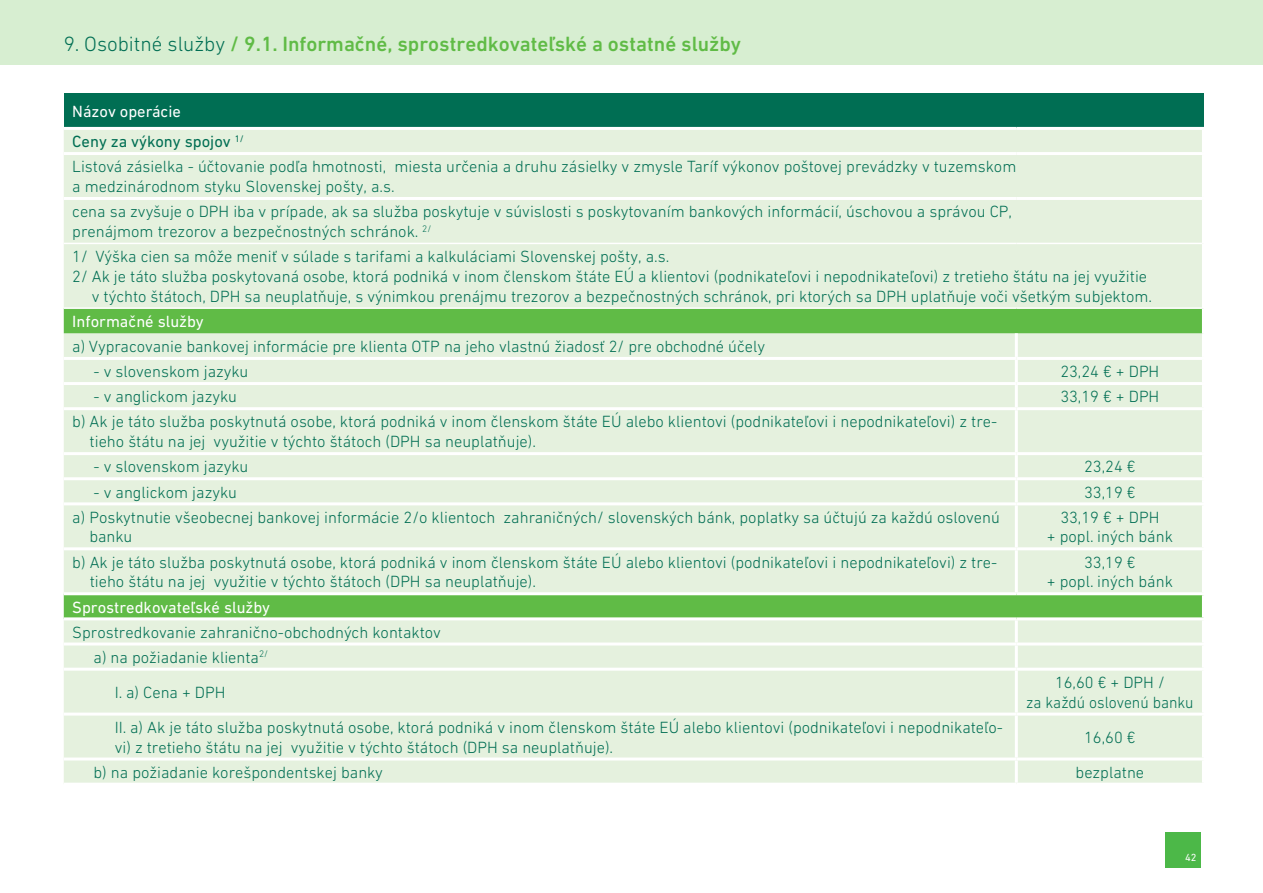
<style>
.page{position:relative;width:1263px;height:893px;background:#fff}
.page>*{position:absolute;margin:0;border:0;box-sizing:border-box;transform-origin:0 0}
.t1{font:500 21px "DIN Next W1 G";color:#60bb46}
.t2{font:300 16.5px/19.8px "DIN Next W1 G";color:#006e53}
.t3{font:16.5px "DIN Next W1 G";color:#fff}
.t4{font:16.5px/30px "DIN Next W1 G";color:#006e53}
.t5{font:10.5px "DIN Next W1 G";color:#fff}
.s1{font-weight:300;color:#006e53}
.s2{color:#fff}
</style>
<div class="page">
<div style="left:1165px;top:832px;width:36px;height:36px;background:#4cb848"></div>
<div style="left:0;top:0;width:1263px;height:64px;background:#d7eed1"></div>
<div style="left:64px;top:94px;width:1139px;height:34px;background:#006e53"></div>
<div style="left:64px;top:130px;width:1138px;height:653px;background:#e5f1de"></div>
<svg style="left:64px;top:309px;width:1138px;height:308px;background:#cfe8c5"></svg>
<hr style="left:64px;top:127px;width:952px;height:3px;background:#fff">
<hr style="left:1016px;top:127px;width:189px;height:3px;background:#fff">
<hr style="left:64px;top:152px;width:952px;height:3px;background:#fff">
<hr style="left:1016px;top:152px;width:189px;height:3px;background:#fff">
<hr style="left:64px;top:197px;width:952px;height:3px;background:#fff">
<hr style="left:1016px;top:197px;width:189px;height:3px;background:#fff">
<hr style="left:64px;top:243px;width:952px;height:1px;background:#fff">
<hr style="left:1016px;top:243px;width:186px;height:1px;background:#fff">
<hr style="left:64px;top:307px;width:952px;height:2px;background:#fff">
<hr style="left:1016px;top:307px;width:186px;height:2px;background:#fff">
<hr style="left:1015px;top:333px;width:3px;height:24px;background:#fff">
<hr style="left:64px;top:357px;width:952px;height:3px;background:#fff">
<hr style="left:1015px;top:360px;width:3px;height:22px;background:#fff">
<hr style="left:1016px;top:357px;width:189px;height:3px;background:#fff">
<hr style="left:64px;top:382px;width:952px;height:3px;background:#fff">
<hr style="left:1015px;top:385px;width:3px;height:22px;background:#fff">
<hr style="left:1016px;top:382px;width:189px;height:3px;background:#fff">
<hr style="left:64px;top:407px;width:952px;height:3px;background:#fff">
<hr style="left:1015px;top:410px;width:3px;height:42px;background:#fff">
<hr style="left:1016px;top:407px;width:189px;height:3px;background:#fff">
<hr style="left:64px;top:452px;width:952px;height:3px;background:#fff">
<hr style="left:1015px;top:455px;width:3px;height:22px;background:#fff">
<hr style="left:1016px;top:452px;width:189px;height:3px;background:#fff">
<hr style="left:64px;top:477px;width:952px;height:3px;background:#fff">
<hr style="left:1015px;top:480px;width:3px;height:22px;background:#fff">
<hr style="left:1016px;top:477px;width:189px;height:3px;background:#fff">
<hr style="left:64px;top:502px;width:952px;height:3px;background:#fff">
<hr style="left:1015px;top:505px;width:3px;height:42px;background:#fff">
<hr style="left:1016px;top:502px;width:189px;height:3px;background:#fff">
<hr style="left:64px;top:547px;width:952px;height:3px;background:#fff">
<hr style="left:1015px;top:550px;width:3px;height:42px;background:#fff">
<hr style="left:1016px;top:547px;width:189px;height:3px;background:#fff">
<hr style="left:64px;top:592px;width:952px;height:3px;background:#fff">
<hr style="left:1016px;top:592px;width:189px;height:3px;background:#fff">
<hr style="left:64px;top:617px;width:952px;height:3px;background:#fff">
<hr style="left:1015px;top:620px;width:3px;height:22px;background:#fff">
<hr style="left:1016px;top:617px;width:189px;height:3px;background:#fff">
<hr style="left:64px;top:642px;width:952px;height:3px;background:#fff">
<hr style="left:1015px;top:645px;width:3px;height:23px;background:#fff">
<hr style="left:1016px;top:642px;width:189px;height:3px;background:#fff">
<hr style="left:64px;top:668px;width:952px;height:3px;background:#fff">
<hr style="left:1015px;top:671px;width:3px;height:42px;background:#fff">
<hr style="left:1016px;top:668px;width:189px;height:3px;background:#fff">
<hr style="left:64px;top:713px;width:952px;height:3px;background:#fff">
<hr style="left:1015px;top:716px;width:3px;height:41px;background:#fff">
<hr style="left:1016px;top:713px;width:189px;height:3px;background:#fff">
<hr style="left:64px;top:757px;width:952px;height:3px;background:#fff">
<hr style="left:1015px;top:760px;width:3px;height:23px;background:#fff">
<hr style="left:1016px;top:757px;width:189px;height:3px;background:#fff">
<p class="t1" style="left:64px;top:32px;width:679px"><span class="s1">9. Osobitné služby</span> / 9.1. Informačné, sprostredkovateľské a ostatné služby</p>
<p class="t4" style="left:72px;top:96px;width:173px"><span class="s2">Názov operácie<br></span>Ceny za výkony spojov <sup>1/</sup></p>
<p class="t2" style="left:72px;top:157px;width:945px">Listová zásielka - účtovanie podľa hmotnosti, miesta určenia a druhu zásielky v zmysle Taríf výkonov poštovej prevádzky v tuzemskom a medzinárodnom styku Slovenskej pošty, a.s.</p>
<p class="t2" style="left:72px;top:202px;width:941px">cena sa zvyšuje o DPH iba v prípade, ak sa služba poskytuje v súvislosti s poskytovaním bankových informácií, úschovou a správou CP, prenájmom trezorov a bezpečnostných schránok. <sup>2/</sup></p>
<p class="t2" style="left:72px;top:246px;width:598px">1/ Výška cien sa môže meniť v súlade s tarifami a kalkuláciami Slovenskej pošty, a.s.</p>
<p class="t2" style="left:72px;top:266px;width:1076px">2/ Ak je táto služba poskytovaná osobe, ktorá podniká v inom členskom štáte EÚ a klientovi (podnikateľovi i nepodnikateľovi) z tretieho štátu na jej využitie</p>
<p class="t2" style="left:92px;top:286px;width:1062px">v týchto štátoch, DPH sa neuplatňuje, s výnimkou prenájmu trezorov a bezpečnostných schránok, pri ktorých sa DPH uplatňuje voči všetkým subjektom.</p>
<p class="t3" style="left:72px;top:312px;width:133px">Informačné služby</p>
<p class="t2" style="left:72px;top:336px;width:694px">a) Vypracovanie bankovej informácie pre klienta OTP na jeho vlastnú žiadosť 2/ pre obchodné účely</p>
<p class="t2" style="left:94px;top:361px;width:156px">- v slovenskom jazyku</p>
<p class="t2" style="left:1060px;top:361px;width:100px">23,24 € + DPH</p>
<p class="t2" style="left:94px;top:387px;width:145px">- v anglickom jazyku</p>
<p class="t2" style="left:1060px;top:387px;width:100px">33,19 € + DPH</p>
<p class="t2" style="left:90px;top:412px;width:909px;text-indent:-17px">b) Ak je táto služba poskytnutá osobe, ktorá podniká v inom členskom štáte EÚ alebo klientovi (podnikateľovi i nepodnikateľovi) z tre&shy;tieho štátu na jej využitie v týchto štátoch (DPH sa neuplatňuje).</p>
<p class="t2" style="left:94px;top:457px;width:156px">- v slovenskom jazyku</p>
<p class="t2" style="left:1084px;top:457px;width:53px">23,24 €</p>
<p class="t2" style="left:94px;top:482px;width:145px">- v anglickom jazyku</p>
<p class="t2" style="left:1084px;top:482px;width:53px">33,19 €</p>
<p class="t2" style="left:89px;top:507px;width:912px;text-indent:-17px">a) Poskytnutie všeobecnej bankovej informácie 2/o klientoch zahraničných/ slovenských bánk, poplatky sa účtujú za každú oslovenú banku</p>
<p class="t2" style="left:1047px;top:507px;width:127px;text-align:center">33,19 € + DPH<br>+ popl. iných bánk</p>
<p class="t2" style="left:90px;top:552px;width:909px;text-indent:-17px">b) Ak je táto služba poskytnutá osobe, ktorá podniká v inom členskom štáte EÚ alebo klientovi (podnikateľovi i nepodnikateľovi) z tre&shy;tieho štátu na jej využitie v týchto štátoch (DPH sa neuplatňuje).</p>
<p class="t2" style="left:1047px;top:552px;width:127px;text-align:center">33,19 €<br>+ popl. iných bánk</p>
<p class="t3" style="left:72px;top:597px;width:199px">Sprostredkovateľské služby</p>
<p class="t2" style="left:94px;top:619px;width:349px;line-height:25.2px;text-indent:-21px">Sprostredkovanie zahranično-obchodných kontaktov a) na požiadanie klienta<sup>2/</sup></p>
<p class="t2" style="left:115px;top:682px;width:112px">I. a) Cena + DPH</p>
<p class="t2" style="left:1026px;top:672px;width:169px;text-align:center">16,60 € + DPH /<br>za každú oslovenú banku</p>
<p class="t2" style="left:115px;top:717px;width:890px">II. a) Ak je táto služba poskytnutá osobe, ktorá podniká v inom členskom štáte EÚ alebo klientovi (podnikateľovi i nepodnikateľo&shy;vi) z tretieho štátu na jej využitie v týchto štátoch (DPH sa neuplatňuje).</p>
<p class="t2" style="left:1084px;top:727px;width:53px">16,60 €</p>
<p class="t2" style="left:94px;top:762px;width:291px">b) na požiadanie korešpondentskej banky</p>
<p class="t2" style="left:1075px;top:762px;width:70px">bezplatne</p>
<p class="t5" style="left:1185px;top:851px;width:13px">42</p>
</div>
